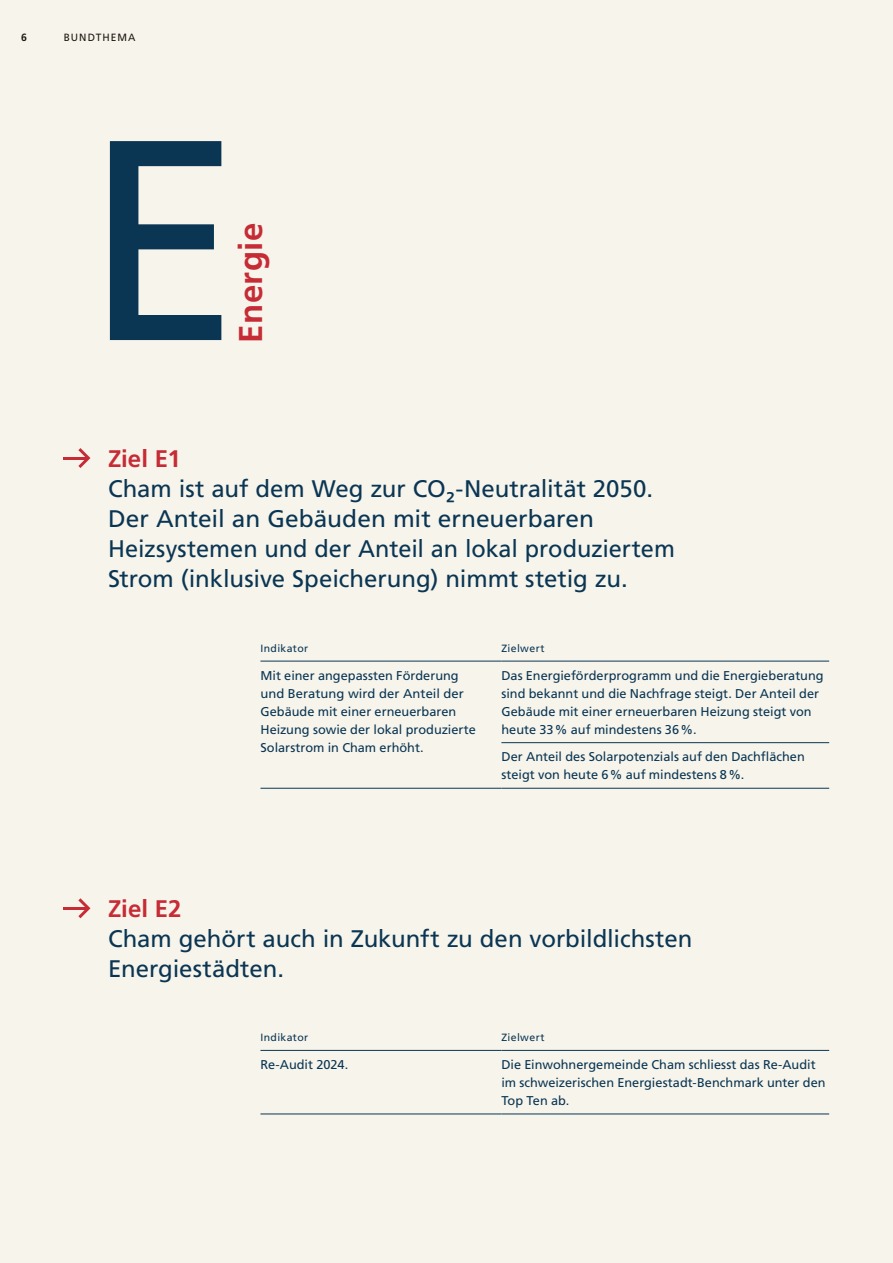
<style>
.page{position:relative;width:893px;height:1263px;background:#f7f4eb}
.page>*{position:absolute;margin:0;border:0;box-sizing:border-box;transform-origin:0 0}
.t1{font:285px "Frutiger LT Std";color:#0a3654}
.t2{font:700 33px "Frutiger LT Std";letter-spacing:.015em;color:#c62c35}
.t3{font:24px/30px "Frutiger LT Std";color:#0a3654}
.t4{font:700 24px "Frutiger LT Std";color:#c62c35}
.t5{font:12.75px/18px "Frutiger LT Std";color:#0a3654}
.t6{font:10.5px "Frutiger LT Std";letter-spacing:.035em;color:#0a3654}
.t7{font:10.5px "Frutiger LT Std";color:#1e1814}
.t8{font:700 10.5px "Frutiger LT Std";color:#1e1814}
</style>
<div class="page">
<hr style="left:260px;top:661px;width:241px;height:1px;background:#0a3654">
<hr style="left:501px;top:661px;width:328px;height:1px;background:#0a3654">
<hr style="left:501px;top:742px;width:328px;height:1px;background:#0a3654">
<hr style="left:260px;top:788px;width:241px;height:1px;background:#0a3654">
<hr style="left:501px;top:788px;width:328px;height:1px;background:#0a3654">
<hr style="left:260px;top:1050px;width:241px;height:1px;background:#0a3654">
<hr style="left:501px;top:1050px;width:328px;height:1px;background:#0a3654">
<hr style="left:260px;top:1114px;width:241px;height:1px;background:#0a3654">
<hr style="left:501px;top:1114px;width:328px;height:1px;background:#0a3654">
<hr style="left:64px;top:457px;width:23px;height:2px;background:#c62c35">
<svg style="left:78px;top:448px;width:12px;height:20px"></svg>
<hr style="left:64px;top:907px;width:23px;height:3px;background:#c62c35">
<svg style="left:78px;top:898px;width:12px;height:20px"></svg>
<p class="t8" style="left:21px;top:32px;width:7px">6</p>
<p class="t7" style="left:64px;top:32px;width:25px">Bundthema</p>
<h1 class="t1" style="left:83px;top:74px;width:160px">E</h1>
<h2 class="t2" style="left:231px;top:343px;width:122px;rotate:-90deg">Energie</h2>
<h3 class="t4" style="left:108px;top:444px;width:74px">Ziel E1</h3>
<h3 class="t3" style="left:108px;top:474px;width:546px">Cham ist auf dem Weg zur CO -Neutralität 2050.</h3>
<h3 class="t3" style="left:108px;top:492px;width:488px;line-height:18px;text-indent:338px">²<br>Der Anteil an Gebäuden mit erneuerbaren</h3>
<h3 class="t3" style="left:108px;top:534px;width:568px">Heizsystemen und der Anteil an lokal produziertem<br>Strom (inklusive Speicherung) nimmt stetig zu.</h3>
<p class="t6" style="left:260px;top:642px;width:49px">I ndikator</p>
<p class="t6" style="left:501px;top:642px;width:45px">Zielwert</p>
<p class="t5" style="left:260px;top:666px;width:217px">Mit einer angepassten Förderung und Beratung wird der Anteil der<br>Gebäude mit einer erneuerbaren<br>Heizung sowie der lokal produzierte<br>Solarstrom in Cham erhöht.</p>
<p class="t5" style="left:501px;top:666px;width:324px">Das Energieförderprogramm und die Energieberatung sind bekannt und die Nachfrage steigt. Der Anteil der Gebäude mit einer erneuerbaren Heizung steigt von heute 33% auf mindestens 36%.</p>
<p class="t5" style="left:501px;top:748px;width:305px">Der Anteil des Solarpotenzials auf den Dachflächen steigt von heute 6% auf mindestens 8%.</p>
<h3 class="t4" style="left:108px;top:895px;width:75px">Ziel E2</h3>
<h3 class="t3" style="left:108px;top:924px;width:586px">Cham gehört auch in Zukunft zu den vorbildlichsten<br>Energiestädten.</h3>
<p class="t6" style="left:260px;top:1031px;width:49px">I ndikator</p>
<p class="t6" style="left:501px;top:1031px;width:45px">Zielwert</p>
<p class="t5" style="left:260px;top:1055px;width:89px">Re-Audit 2024.</p>
<p class="t5" style="left:501px;top:1055px;width:326px">Die Einwohnergemeinde Cham schliesst das -Re-Audit im schweizerischen Energiestadt-Benchmark unter den<br>Top Ten ab.</p>
</div>
